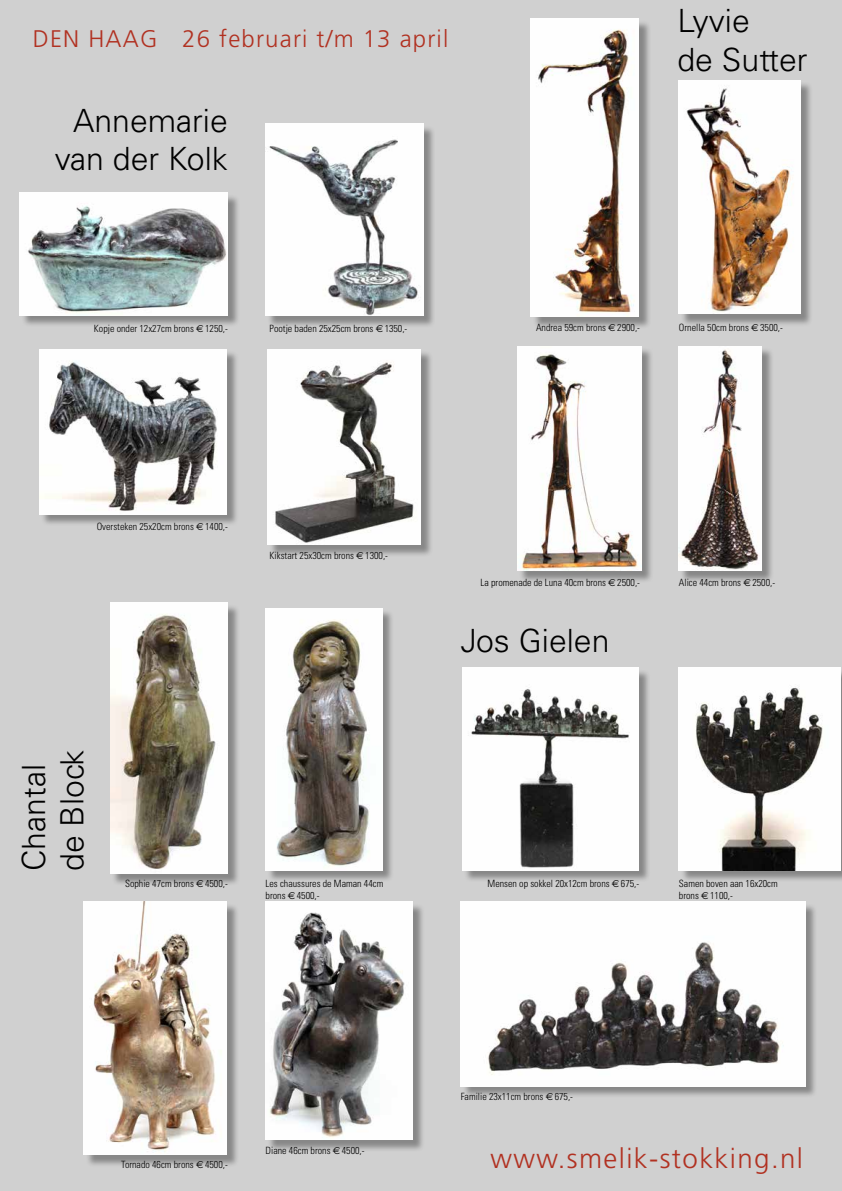
<style>
.page{position:relative;width:842px;height:1191px;background:#d0d0d0}
.page>*{position:absolute;margin:0;border:0;box-sizing:border-box;transform-origin:0 0}
.t1{font:300 32px/38.4px "Univers";color:#000}
.t2{font:300 27.7px "Frutiger";letter-spacing:.05em;color:#b13121}
.t3{font:300 24px "Frutiger";letter-spacing:.05em;color:#b13121}
.t4{font:300 condensed 10px/12px "Univers";color:#000}
.s1{font-family:"Euro Sans";font-weight:400;font-stretch:normal}
</style>
<div class="page">
<div style="left:269px;top:350px;width:164px;height:207px;background:#000;opacity:.35"></div>
<img style="left:268px;top:349px;width:153px;height:195px">
<div style="left:267px;top:125px;width:169px;height:203px;background:#000;opacity:.35"></div>
<img style="left:265px;top:124px;width:158px;height:191px">
<div style="left:21px;top:194px;width:219px;height:133px;background:#000;opacity:.35"></div>
<img style="left:20px;top:193px;width:208px;height:122px">
<div style="left:41px;top:350px;width:198px;height:177px;background:#000;opacity:.35"></div>
<img style="left:39px;top:349px;width:188px;height:165px">
<div style="left:532px;top:20px;width:119px;height:309px;background:#000;opacity:.35"></div>
<img style="left:531px;top:18px;width:108px;height:299px">
<div style="left:680px;top:82px;width:133px;height:244px;background:#000;opacity:.35"></div>
<img style="left:678px;top:80px;width:122px;height:234px">
<div style="left:519px;top:348px;width:134px;height:235px;background:#000;opacity:.35"></div>
<img style="left:517px;top:346px;width:124px;height:224px">
<div style="left:679px;top:348px;width:96px;height:235px;background:#000;opacity:.35"></div>
<img style="left:678px;top:346px;width:84px;height:224px">
<div style="left:112px;top:604px;width:128px;height:281px;background:#000;opacity:.35"></div>
<img style="left:110px;top:603px;width:118px;height:270px">
<div style="left:267px;top:609px;width:128px;height:273px;background:#000;opacity:.35"></div>
<img style="left:266px;top:608px;width:116px;height:262px">
<div style="left:85px;top:903px;width:154px;height:264px;background:#000;opacity:.35"></div>
<img style="left:84px;top:901px;width:143px;height:254px">
<div style="left:267px;top:903px;width:158px;height:249px;background:#000;opacity:.35"></div>
<img style="left:266px;top:901px;width:147px;height:238px">
<div style="left:464px;top:669px;width:187px;height:213px;background:#000;opacity:.35"></div>
<img style="left:462px;top:667px;width:176px;height:203px">
<div style="left:680px;top:669px;width:162px;height:213px;background:#000;opacity:.35"></div>
<img style="left:679px;top:667px;width:162px;height:203px">
<div style="left:462px;top:903px;width:356px;height:195px;background:#000;opacity:.35"></div>
<img style="left:461px;top:901px;width:344px;height:185px">
<h3 class="t3" style="left:33px;top:25px;width:417px">DEN HAAG 26 februari t/m 13 april</h3>
<h1 class="t1" style="left:55px;top:101px;width:175px;text-align:center">Annemarie van der Kolk</h1>
<p class="t4" style="left:94px;top:322px;width:135px">Kopje onder 12x27cm brons <span class="s1">€</span> 1250,-</p>
<p class="t4" style="left:270px;top:322px;width:139px">Pootje baden 25x25cm brons <span class="s1">€</span> 1350,-</p>
<h1 class="t1" style="left:677px;top:2px;width:131px">Lyvie<br>de Sutter</h1>
<p class="t4" style="left:536px;top:322px;width:105px">Andrea 59cm brons <span class="s1">€</span> 2900,-</p>
<p class="t4" style="left:679px;top:322px;width:105px">Ornella 50cm brons <span class="s1">€</span> 3500,-</p>
<p class="t4" style="left:97px;top:520px;width:133px">Oversteken 25x20cm brons <span class="s1">€</span> 1400,-</p>
<p class="t4" style="left:270px;top:550px;width:120px">Kikstart 25x30cm brons <span class="s1">€</span> 1300,-</p>
<h1 class="t1" style="left:15px;top:871px;width:123px;rotate:-90deg">Chantal de Block</h1>
<p class="t4" style="left:125px;top:877px;width:104px">Sophie 47cm brons <span class="s1">€</span> 4500,-</p>
<p class="t4" style="left:266px;top:877px;width:119px">Les chaussures de Maman 44cm brons <span class="s1">€</span> 4500,-</p>
<p class="t4" style="left:481px;top:576px;width:161px">La promenade de Luna 40cm brons <span class="s1">€</span> 2500,-</p>
<h1 class="t1" style="left:461px;top:621px;width:150px">Jos Gielen</h1>
<p class="t4" style="left:679px;top:576px;width:98px">Alice 44cm brons <span class="s1">€</span> 2500,-</p>
<p class="t4" style="left:488px;top:877px;width:153px">Mensen op sokkel 20x12cm brons <span class="s1">€</span> 675,-</p>
<p class="t4" style="left:679px;top:877px;width:100px">Samen boven aan 16x20cm brons <span class="s1">€</span> 1100,-</p>
<p class="t4" style="left:121px;top:1158px;width:108px">Tornado 46cm brons <span class="s1">€</span> 4500,-</p>
<p class="t4" style="left:266px;top:1144px;width:100px">Diane 46cm brons <span class="s1">€</span> 4500,-</p>
<p class="t4" style="left:461px;top:1090px;width:114px">Familie 23x11cm brons <span class="s1">€</span> 675,-</p>
<h2 class="t2" style="left:491px;top:1142px;width:314px">www.smelik-stokking.nl</h2>
</div>
